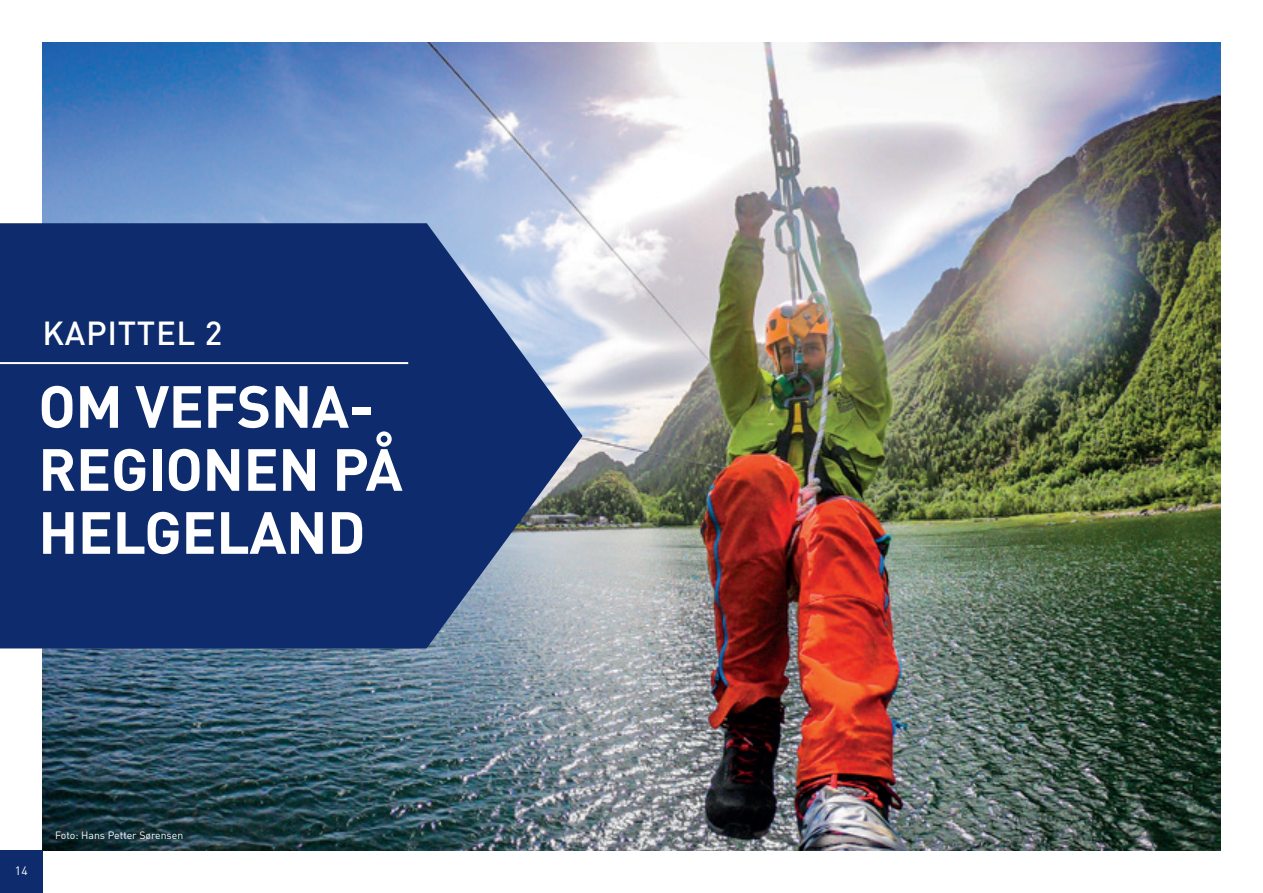
<style>
.page{position:relative;width:1263px;height:893px;background:#fff}
.page>*{position:absolute;margin:0;border:0;box-sizing:border-box;transform-origin:0 0}
.t1{font:700 58.5px/63px "DIN";letter-spacing:-.01em;color:#fff}
.t2{font:500 33px "DIN";letter-spacing:.02em;color:#fff}
.t3{font:12px "DIN";color:#fff}
.t4{font:10.5px "DIN";color:#fff}
</style>
<div class="page">
<div style="left:0;top:850px;width:43px;height:43px;background:#0d2b6d"></div>
<img style="left:43px;top:43px;width:1177px;height:807px">
<svg style="left:0;top:223px;width:583px;height:425px;background:#233f7a"></svg>
<hr style="left:0;top:362px;width:408px;height:2px;background:#fff">
<p class="t2" style="left:43px;top:312px;width:181px">KAPITTEL 2</p>
<p class="t1" style="left:38px;top:373px;width:366px">OM VEFSNA-<br>REGIONEN PÅ<br>HELGELAND</p>
<p class="t3" style="left:15px;top:863px;width:14px">14</p>
<p class="t4" style="left:55px;top:829px;width:130px">Foto: Hans Petter Sørensen</p>
</div>
